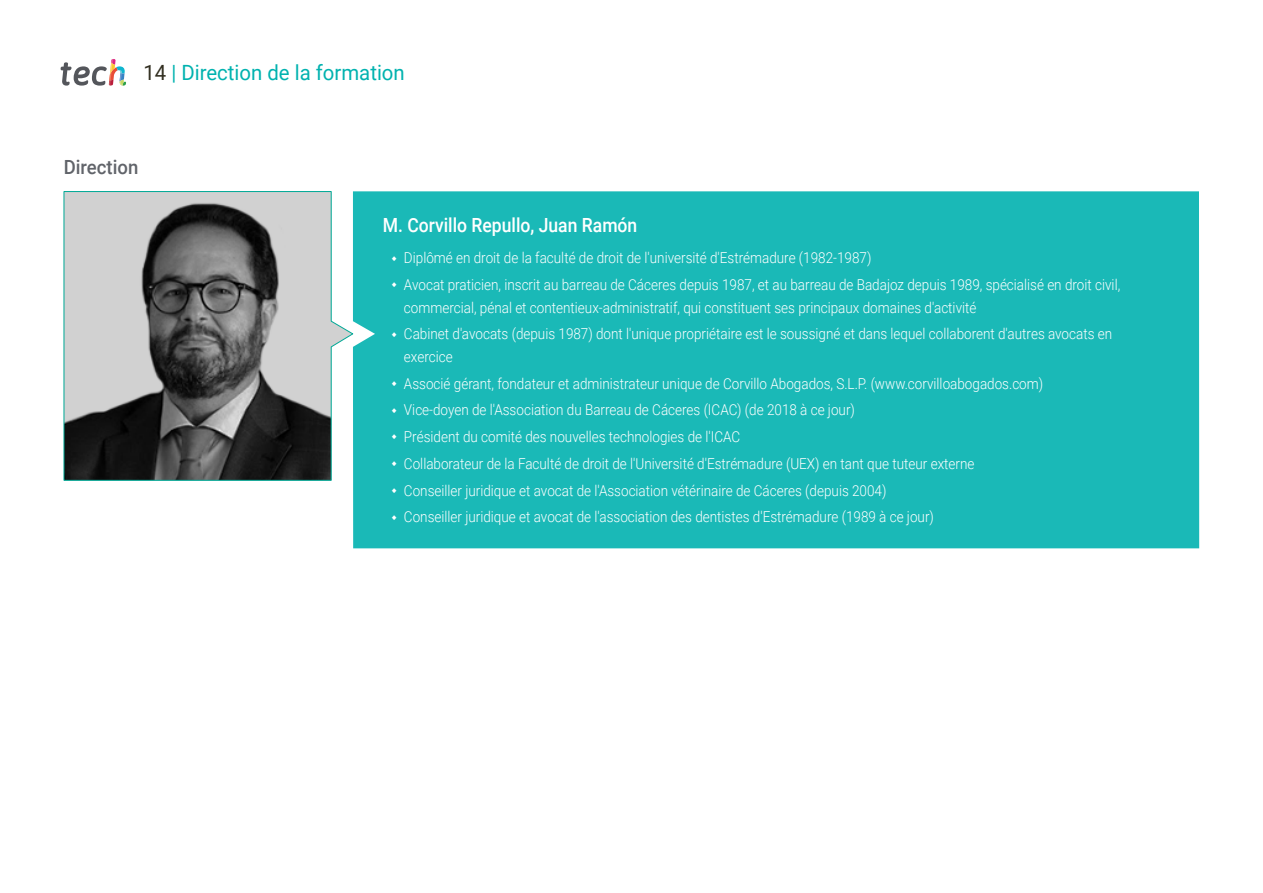
<style>
.page{position:relative;width:1263px;height:893px;background:#fff}
.page>*{position:absolute;margin:0;border:0;box-sizing:border-box;transform-origin:0 0}
.t1{font:21px "Roboto";color:#00b2af}
.t2{font:500 19.5px "Roboto";color:#fff;scale:.9 1}
.t3{font:500 19.5px "Roboto";color:#61646a;scale:.95 1}
.t4{font:300 15px/26.7px "Roboto";color:#fff;scale:.9 1}
.s1{color:#312e20}
</style>
<div class="page">
<svg style="left:61px;top:59px;width:65px;height:27px"></svg>
<div style="left:353px;top:191px;width:846px;height:357px;background:#1ab9b7"></div>
<svg style="left:64px;top:191px;width:289px;height:290px;background:#868888"></svg>
<svg style="left:392px;top:256px;width:5px;height:5px"></svg>
<svg style="left:392px;top:283px;width:5px;height:5px"></svg>
<svg style="left:392px;top:332px;width:5px;height:5px"></svg>
<svg style="left:392px;top:381px;width:5px;height:5px"></svg>
<svg style="left:392px;top:408px;width:5px;height:5px"></svg>
<svg style="left:392px;top:435px;width:5px;height:5px"></svg>
<svg style="left:392px;top:461px;width:5px;height:5px"></svg>
<svg style="left:392px;top:488px;width:5px;height:5px"></svg>
<svg style="left:392px;top:515px;width:5px;height:5px"></svg>
<h1 class="t1" style="left:144px;top:57px;width:263px"><span class="s1">14</span> | Direction de la formation</h1>
<h2 class="t3" style="left:64px;top:154px;width:80px">Direction</h2>
<h2 class="t2" style="left:383px;top:211px;width:284px">M. Corvillo Repullo, Juan Ramón</h2>
<p class="t4" style="left:404px;top:244px;width:797px">Diplômé en droit de la faculté de droit de l'université d'Estrémadure (1982-1987)<br>Avocat praticien, inscrit au barreau de Cáceres depuis 1987, et au barreau de Badajoz depuis 1989, spécialisé en droit civil,</p>
<p class="t4" style="left:404px;top:293px;width:788px">commercial, pénal et contentieux-administratif, qui constituent ses principaux domaines d'activité<br>Cabinet d'avocats (depuis 1987) dont l'unique propriétaire est le soussigné et dans lequel collaborent d'autres avocats en</p>
<p class="t4" style="left:404px;top:343px;width:712px">exercice<br>Associé gérant, fondateur et administrateur unique de Corvillo Abogados, S.L.P. (www.corvilloabogados.com)<br>Vice-doyen de l'Association du Barreau de Cáceres (ICAC) (de 2018 à ce jour)<br>Président du comité des nouvelles technologies de l'ICAC<br>Collaborateur de la Faculté de droit de l'Université d'Estrémadure (UEX) en tant que tuteur externe<br>Conseiller juridique et avocat de l'Association vétérinaire de Cáceres (depuis 2004)<br>Conseiller juridique et avocat de l'association des dentistes d'Estrémadure (1989 à ce jour)</p>
</div>
